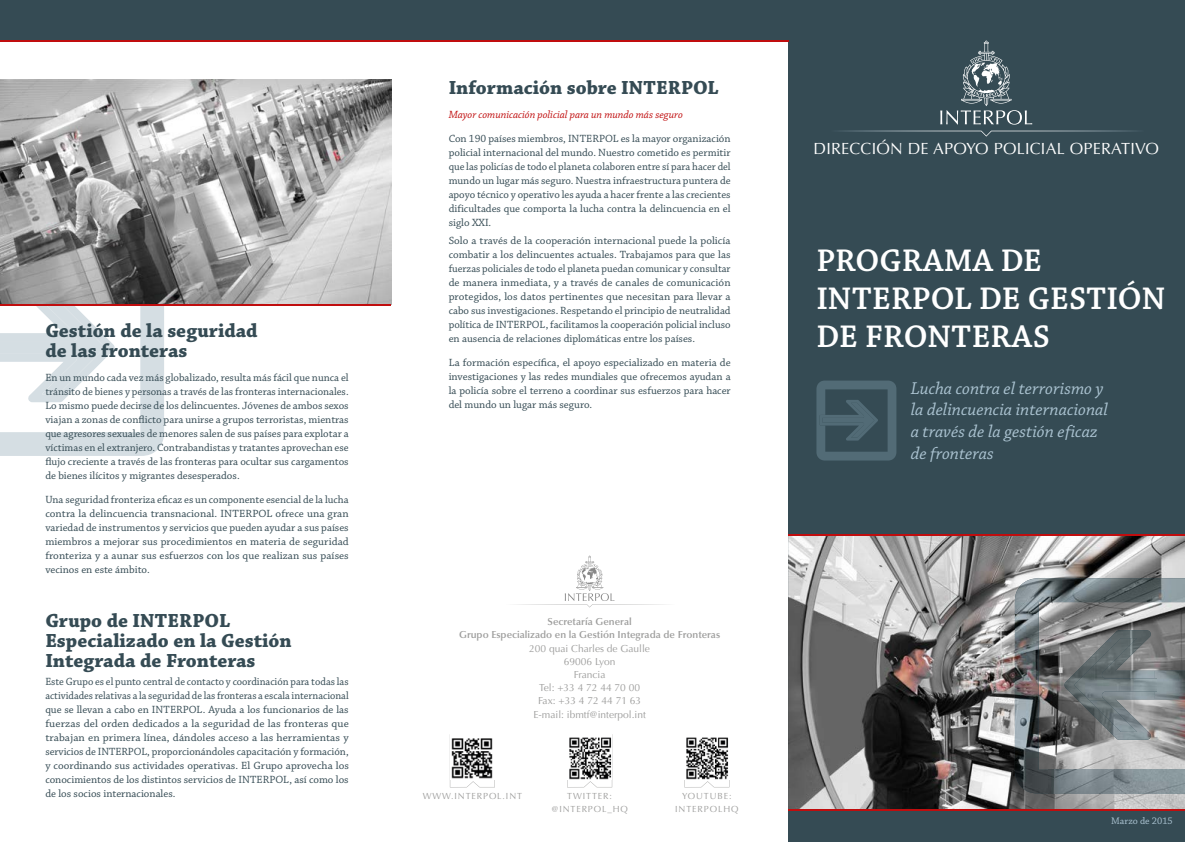
<style>
.page{position:relative;width:1185px;height:842px;background:#fff}
.page>*{position:absolute;margin:0;border:0;box-sizing:border-box;transform-origin:0 0}
.t1{font:600 33px/38px "Chaparral Pro";letter-spacing:.005em;color:#fff}
.t2{font:700 20px/20px "Chaparral Pro";color:#354b54}
.t3{font:italic 18px/21.6px "Chaparral Pro";color:#abc3d1}
.t4{font:16.2px "Optima LT Std";letter-spacing:.015em;color:#fff}
.t5{font:11px/14px "Chaparral Pro";color:#354b54;text-align:justify}
.t6{font:11px/14px "Chaparral Pro";color:#354b54;text-align:justify;scale:.96 1}
.t7{font:italic 11px "Chaparral Pro";color:#c00d0e}
.t8{font:10.2px/13.2px "Optima LT Std";color:#9d9d9c;text-align:center}
.t9{font:600 10.2px/13.2px "Optima LT Std";color:#9d9d9c;text-align:center}
.t10{font:10px "Chaparral Pro";color:#abc3d1}
.t11{font:8.9px/12.6px "Optima LT Std";letter-spacing:.1em;color:#9d9d9c;text-align:center}
</style>
<div class="page">
<div style="left:789px;top:0;width:396px;height:842px;background:#354b54"></div>
<svg style="left:840px;top:131px;width:296px;height:6px"></svg>
<svg style="left:940px;top:41px;width:92px;height:84px"></svg>
<img style="left:788px;top:536px;width:397px;height:273px">
<svg style="left:517px;top:556px;width:148px;height:51px"></svg>
<img style="left:1015px;top:578px;width:170px;height:36px">
<img style="left:1015px;top:614px;width:34px;height:179px">
<img style="left:1049px;top:770px;width:136px;height:23px">
<img style="left:1064px;top:630px;width:91px;height:110px">
<img style="left:1155px;top:671px;width:30px;height:28px">
<svg style="left:0;top:306px;width:164px;height:150px"></svg>
<svg style="left:816px;top:381px;width:80px;height:79px"></svg>
<hr style="left:788px;top:809px;width:397px;height:2px;background:#c00d0e">
<hr style="left:788px;top:534px;width:397px;height:2px;background:#c00d0e">
<svg style="left:450px;top:780px;width:45px;height:7px"></svg>
<img style="left:451px;top:738px;width:42px;height:41px">
<svg style="left:567px;top:780px;width:45px;height:7px"></svg>
<img style="left:569px;top:737px;width:43px;height:43px">
<svg style="left:684px;top:780px;width:30px;height:7px"></svg>
<img style="left:686px;top:737px;width:43px;height:43px">
<div style="left:0;top:0;width:797px;height:41px;background:#354b54"></div>
<img style="left:0;top:79px;width:391px;height:225px">
<hr style="left:0;top:304px;width:391px;height:2px;background:#c00d0e">
<hr style="left:0;top:41px;width:789px;height:1px;background:#c00d0e">
<h2 class="t2" style="left:45px;top:322px;width:214px">Gestión de la seguridad de las fronteras</h2>
<p class="t5" style="left:45px;top:371px;width:305px">En un mundo cada vez más globalizado, resulta más fácil que nunca el tránsito de bienes y personas a través de las fronteras internacionales.<br>Lo mismo puede decirse de los delincuentes. Jóvenes de ambos sexos viajan a zonas de conflicto para unirse a grupos terroristas, mientras que agresores sexuales de menores salen de sus países para explotar a víctimas en el extranjero. Contrabandistas y tratantes aprovechan ese flujo creciente a través de las fronteras para ocultar sus cargamentos de bienes ilícitos y migrantes desesperados.</p>
<p class="t5" style="left:45px;top:493px;width:305px">Una seguridad fronteriza eficaz es un componente esencial de la lucha contra la delincuencia transnacional. INTERPOL ofrece una gran variedad de instrumentos y servicios que pueden ayudar a sus países miembros a mejorar sus procedimientos en materia de seguridad fronteriza y a aunar sus esfuerzos con los que realizan sus países vecinos en este ámbito.</p>
<h2 class="t2" style="left:45px;top:611px;width:248px">Grupo de INTERPOL<br>Especializado en la Gestión<br>Integrada de Fronteras</h2>
<p class="t6" style="left:45px;top:675px;width:318px">Este Grupo es el punto central de contacto y coordinación para todas las actividades relativas a la seguridad de las fronteras a escala internacional que se llevan a cabo en INTERPOL. Ayuda a los funcionarios de las fuerzas del orden dedicados a la seguridad de las fronteras que trabajan en primera línea, dándoles acceso a las herramientas y servicios de INTERPOL, proporcionándoles capacitación y formación, y coordinando sus actividades operativas. El Grupo aprovecha los conocimientos de los distintos servicios de INTERPOL, así como los de los socios internacionales.</p>
<h2 class="t2" style="left:449px;top:79px;width:272px">Información sobre INTERPOL</h2>
<p class="t7" style="left:449px;top:109px;width:236px">Mayor comunicación policial para un mundo más seguro</p>
<p class="t5" style="left:449px;top:132px;width:283px">Con 190 países miembros, INTERPOL es la mayor organización policial internacional del mundo. Nuestro cometido es permitir que las policías de todo el planeta colaboren entre sí para hacer del mundo un lugar más seguro. Nuestra infraestructura puntera de apoyo técnico y operativo les ayuda a hacer frente a las crecientes dificultades que comporta la lucha contra la delincuencia en el siglo XXI.</p>
<p class="t5" style="left:449px;top:234px;width:284px">Solo a través de la cooperación internacional puede la policía combatir a los delincuentes actuales. Trabajamos para que las fuerzas policiales de todo el planeta puedan comunicar y consultar de manera inmediata, y a través de canales de comunicación protegidos, los datos pertinentes que necesitan para llevar a cabo sus investigaciones. Respetando el principio de neutralidad política de INTERPOL, facilitamos la cooperación policial incluso en ausencia de relaciones diplomáticas entre los países.</p>
<p class="t5" style="left:449px;top:356px;width:283px">La formación específica, el apoyo especializado en materia de investigaciones y las redes mundiales que ofrecemos ayudan a la policía sobre el terreno a coordinar sus esfuerzos para hacer del mundo un lugar más seguro.</p>
<p class="t9" style="left:459px;top:615px;width:263px">Secretaría General<br>Grupo Especializado en la Gestión Integrada de Fronteras</p>
<p class="t8" style="left:529px;top:642px;width:122px">200 quai Charles de Gaulle<br>69006 Lyon<br>Francia<br>Tel: +33 4 72 44 70 00<br>Fax: +33 4 72 44 71 63<br>E-mail: ibmtf@interpol.int</p>
<p class="t11" style="left:423px;top:790px;width:101px">WWW.INTERPOL.INT</p>
<p class="t11" style="left:551px;top:790px;width:78px">TWITTER: @INTERPOL_HQ</p>
<p class="t11" style="left:675px;top:790px;width:65px">YOUTUBE:<br>INTERPOLHQ</p>
<h3 class="t4" style="left:813px;top:139px;width:347px">DIRECCIÓN DE APOYO POLICIAL OPERATIVO</h3>
<h1 class="t1" style="left:816px;top:242px;width:350px">PROGRAMA DE<br>INTERPOL DE GESTIÓN<br>DE FRONTERAS</h1>
<h3 class="t3" style="left:911px;top:378px;width:199px">Lucha contra el terrorismo y la delincuencia internacional a través de la gestión eficaz de fronteras</h3>
<p class="t10" style="left:1111px;top:815px;width:63px">Marzo de 2015</p>
</div>
